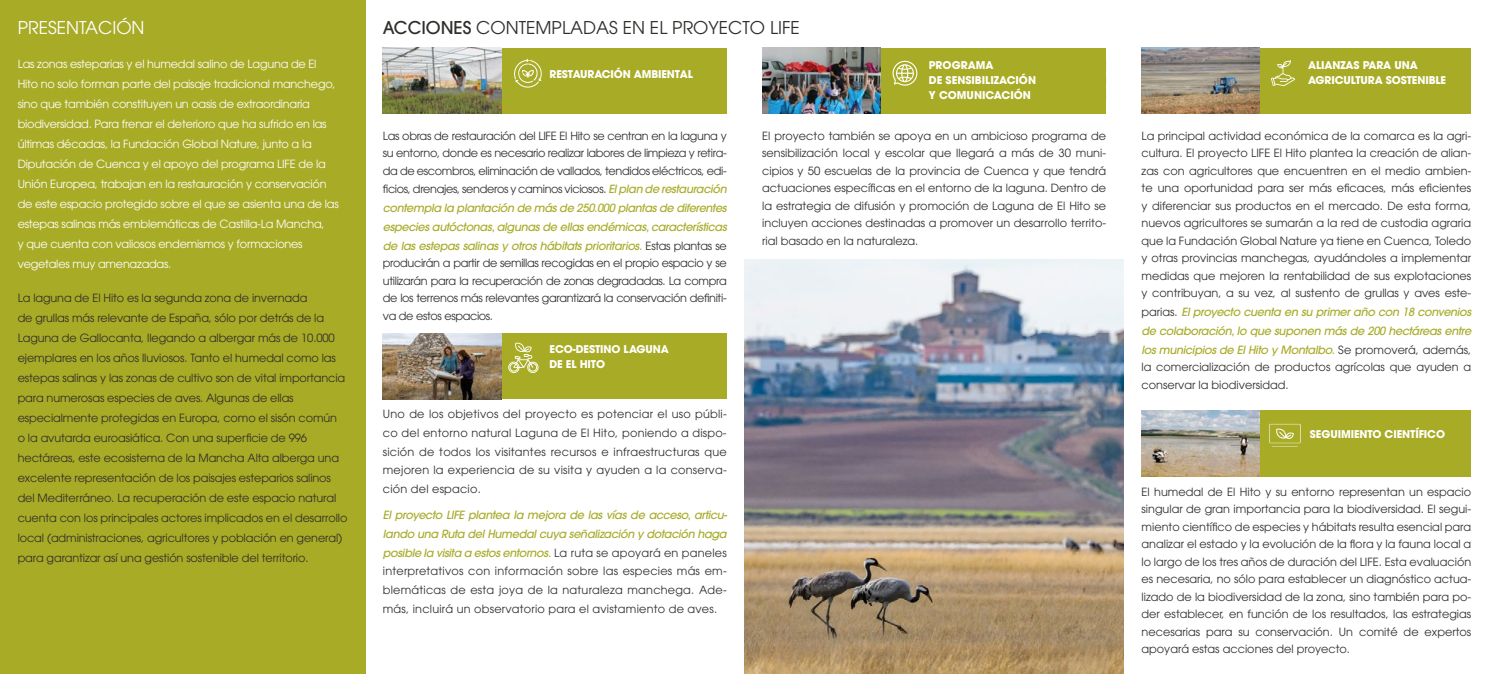
<style>
.page{position:relative;width:1489px;height:674px;background:#fff}
.page>*{position:absolute;margin:0;border:0;box-sizing:border-box;transform-origin:0 0}
.t1{font:17.5px "ITC Avant Garde Std";color:#312f2c}
.t2{font:17.5px "ITC Avant Garde Std";color:#fff}
.t3{font:11.25px/17.5px "ITC Avant Garde Std";letter-spacing:-.01em;color:#312f2c;text-align:justify}
.t4{font:11.25px/20px "ITC Avant Garde Std";letter-spacing:-.02em;color:#fff}
.t5{font:italic 500 11.25px/18.8px "ITC Avant Garde Std";letter-spacing:-.03em;color:#a9ac2b;text-align:justify}
.t6{font:700 10.62px/15px "ITC Avant Garde Std";letter-spacing:-.01em;color:#fff}
.s1{font-weight:500}
.s2{font-weight:400;font-style:normal;color:#312f2c}
.s3{font-weight:500;font-style:italic;color:#a9ac2b}
</style>
<div class="page">
<div style="left:0;top:0;width:365px;height:673px;background:#a8ab25"></div>
<img style="left:744px;top:259px;width:379px;height:414px">
<div style="left:383px;top:48px;width:343px;height:66px;background:#a8ab25"></div>
<div style="left:762px;top:48px;width:344px;height:66px;background:#a8ab25"></div>
<div style="left:1141px;top:410px;width:329px;height:66px;background:#a8ab25"></div>
<div style="left:1141px;top:48px;width:329px;height:66px;background:#a8ab25"></div>
<div style="left:383px;top:333px;width:343px;height:66px;background:#a8ab25"></div>
<img style="left:383px;top:48px;width:118px;height:65px">
<img style="left:762px;top:48px;width:118px;height:65px">
<img style="left:1141px;top:410px;width:118px;height:66px">
<img style="left:1141px;top:48px;width:118px;height:65px">
<img style="left:383px;top:333px;width:118px;height:66px">
<svg style="left:514px;top:59px;width:28px;height:29px"></svg>
<svg style="left:1269px;top:423px;width:32px;height:21px"></svg>
<div style="left:1271px;top:445px;width:27px;height:2px;border:1px solid #a8ab25"></div>
<svg style="left:508px;top:342px;width:31px;height:31px"></svg>
<svg style="left:892px;top:61px;width:25px;height:25px"></svg>
<svg style="left:1271px;top:60px;width:23px;height:26px"></svg>
<h1 class="t2" style="left:18px;top:16px;width:128px">PRESENTACIÓN</h1>
<h1 class="t1" style="left:383px;top:16px;width:418px"><span class="s1">ACCIONES</span> CONTEMPLADAS EN EL PROYECTO LIFE</h1>
<p class="t4" style="left:18px;top:54px;width:322px">Las zonas esteparias y el humedal salino de Laguna de El Hito no solo forman parte del paisaje tradicional manchego, sino que también constituyen un oasis de extraordinaria biodiversidad. Para frenar el deterioro que ha sufrido en las últimas décadas, la Fundación Global Nature, junto a la Diputación de Cuenca y el apoyo del programa LIFE de la Unión Europea, trabajan en la restauración y conservación de este espacio protegido sobre el que se asienta una de las estepas salinas más emblemáticas de Castilla-La Mancha,<br>y que cuenta con valiosos endemismos y formaciones vegetales muy amenazadas.</p>
<p class="t6" style="left:549px;top:66px;width:145px">RESTAURACIÓN AMBIENTAL</p>
<p class="t6" style="left:928px;top:57px;width:109px">PROGRAMA<br>DE SENSIBILIZACIÓN<br>Y COMUNICACIÓN</p>
<p class="t3" style="left:383px;top:126px;width:345px">Las obras de restauración del LIFE El Hito se centran en la laguna y su entorno, donde es necesario realizar labores de limpieza y retira&shy;da de escombros, eliminación de vallados, tendidos eléctricos, edi-</p>
<p class="t5" style="left:383px;top:180px;width:345px"><span class="s2">ficios, drenajes, senderos y caminos viciosos.</span> El plan de restauración contempla la plantación de más de 250.000 plantas de diferentes especies autóctonas, algunas de ellas endémicas, características de las estepas salinas y otros hábitats prioritarios. <span class="s2">Estas plantas se</span></p>
<p class="t3" style="left:383px;top:254px;width:345px">producirán a partir de semillas recogidas en el propio espacio y se utilizarán para la recuperación de zonas degradadas. La compra de los terrenos más relevantes garantizará la conservación definiti&shy;va de estos espacios.</p>
<p class="t3" style="left:762px;top:127px;width:345px">El proyecto también se apoya en un ambicioso programa de sensibilización local y escolar que llegará a más de 30 muni&shy;cipios y 50 escuelas de la provincia de Cuenca y que tendrá actuaciones específicas en el entorno de la laguna. Dentro de la estrategia de difusión y promoción de Laguna de El Hito se incluyen acciones destinadas a promover un desarrollo territo&shy;rial basado en la naturaleza.</p>
<p class="t3" style="left:18px;top:287px;width:331px;line-height:20px;text-align:left">La laguna de El Hito es la segunda zona de invernada<br>de grullas más relevante de España, sólo por detrás de la Laguna de Gallocanta, llegando a albergar más de 10.000 ejemplares en los años lluviosos. Tanto el humedal como las estepas salinas y las zonas de cultivo son de vital importancia para numerosas especies de aves. Algunas de ellas especialmente protegidas en Europa, como el sisón común<br>o la avutarda euroasiática. Con una superficie de 996 hectáreas, este ecosistema de la Mancha Alta alberga una excelente representación de los paisajes esteparios salinos del Mediterráneo. La recuperación de este espacio natural cuenta con los principales actores implicados en el desarrollo local (administraciones, agricultores y población en general) para garantizar así una gestión sostenible del territorio.</p>
<p class="t6" style="left:549px;top:341px;width:121px">ECO-DESTINO LAGUNA<br>DE EL HITO</p>
<p class="t3" style="left:383px;top:404px;width:345px;line-height:18.8px">Uno de los objetivos del proyecto es potenciar el uso públi&shy;co del entorno natural Laguna de El Hito, poniendo a dispo&shy;sición de todos los visitantes recursos e infraestructuras que mejoren la experiencia de su visita y ayuden a la conserva&shy;ción del espacio.</p>
<p class="t3" style="left:383px;top:505px;width:346px;line-height:18.8px"><span class="s3">El proyecto LIFE plantea la mejora de las vías de acceso, articu&shy;lando una Ruta del Humedal cuya señalización y dotación haga posible la visita a estos entornos.</span> La ruta se apoyará en paneles interpretativos con información sobre las especies más em&shy;blemáticas de esta joya de la naturaleza manchega. Ade&shy;más, incluirá un observatorio para el avistamiento de aves.</p>
<p class="t6" style="left:1307px;top:57px;width:139px">ALIANZAS PARA UNA<br>AGRICULTURA SOSTENIBLE</p>
<p class="t3" style="left:1141px;top:126px;width:331px">La principal actividad económica de la comarca es la agri&shy;cultura. El proyecto LIFE El Hito plantea la creación de alian&shy;zas con agricultores que encuentren en el medio ambien&shy;te una oportunidad para ser más eficaces, más eficientes y diferenciar sus productos en el mercado. De esta forma, nuevos agricultores se sumarán a la red de custodia agraria que la Fundación Global Nature ya tiene en Cuenca, Toledo y otras provincias manchegas, ayudándoles a implementar medidas que mejoren la rentabilidad de sus explotaciones y contribuyan, a su vez, al sustento de grullas y aves este-</p>
<p class="t5" style="left:1141px;top:302px;width:331px"><span class="s2">parias.</span> El proyecto cuenta en su primer año con 18 convenios de colaboración, lo que suponen más de 200 hectáreas entre los municipios de El Hito y Montalbo. <span class="s2">Se promoverá, además,</span></p>
<p class="t3" style="left:1141px;top:358px;width:331px">la comercialización de productos agrícolas que ayuden a conservar la biodiversidad.</p>
<p class="t6" style="left:1309px;top:426px;width:137px">SEGUIMIENTO CIENTÍFICO</p>
<p class="t3" style="left:1141px;top:482px;width:331px">El humedal de El Hito y su entorno representan un espacio singular de gran importancia para la biodiversidad. El segui&shy;miento científico de especies y hábitats resulta esencial para analizar el estado y la evolución de la flora y la fauna local a lo largo de los tres años de duración del LIFE. Esta evaluación es necesaria, no sólo para establecer un diagnóstico actua&shy;lizado de la biodiversidad de la zona, sino también para po&shy;der establecer, en función de los resultados, las estrategias necesarias para su conservación. Un comité de expertos apoyará estas acciones del proyecto.</p>
</div>
